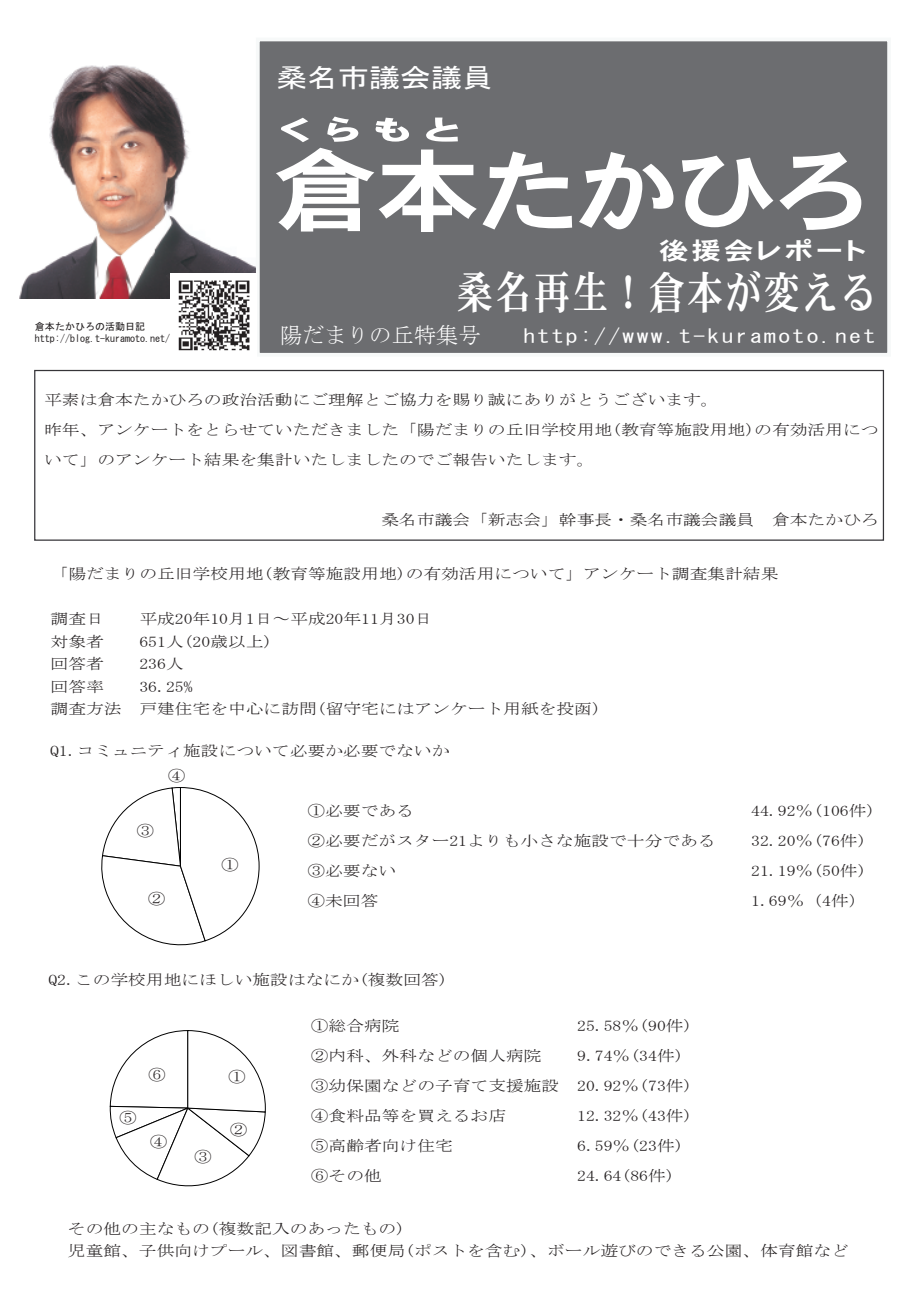
<style>
.page{position:relative;width:911px;height:1290px;background:#fff}
.page>*{position:absolute;margin:0;border:0;box-sizing:border-box;transform-origin:0 0}
.t1{font:90px "FGP Heisei Kaku Gothic W7";color:#fff;scale:1.14 1}
.t2{font:45.12px "FG Heisei Mincho W7";letter-spacing:.05em;color:#fff;scale:.81 1}
.t3{font:26.25px "MS Gothic";letter-spacing:-.005em;color:#fff;scale:1.18 1}
.t4{font:23.88px "FGP Heisei Kaku Gothic W7";letter-spacing:.1em;color:#fff;scale:1.24 1}
.t5{font:22.25px "MS Mincho";color:#fff}
.t6{font:19.12px "MS Gothic";letter-spacing:.1em;color:#fff;scale:1.24 1}
.t7{font:15px/30px "MS Mincho";color:#231f20;scale:1.18 1}
.t8{font:10px/11.9px "MS Gothic";color:#231f20}
</style>
<div class="page">
<img style="left:19px;top:65px;width:237px;height:234px">
<div style="left:256px;top:38px;width:635px;height:319px;background:#6c6d70;border:4px solid #f7f9f9"></div>
<svg style="left:281px;top:118px;width:28px;height:24px"></svg>
<svg style="left:327px;top:117px;width:31px;height:25px"></svg>
<svg style="left:375px;top:118px;width:34px;height:24px"></svg>
<svg style="left:426px;top:118px;width:32px;height:24px"></svg>
<div style="left:34px;top:370px;width:850px;height:171px;border:1px solid #363539"></div>
<svg style="left:101px;top:787px;width:159px;height:159px"></svg>
<svg style="left:110px;top:1030px;width:156px;height:157px"></svg>
<img style="left:170px;top:274px;width:86px;height:77px">
<p class="t3" style="left:276px;top:64px;width:185px">桑名市議会議員</p>
<p class="t1" style="left:274px;top:146px;width:521px">倉本たかひろ</p>
<p class="t8" style="left:35px;top:321px;width:136px">倉本たかひろの活動日記http://blog.t-kuramoto.net/</p>
<p class="t4" style="left:659px;top:238px;width:168px">後援会レポート</p>
<p class="t2" style="left:456px;top:269px;width:520px">桑名再生！倉本が変える</p>
<p class="t6" style="left:523px;top:327px;width:285px">http://www.t-kuramoto.net</p>
<p class="t5" style="left:280px;top:324px;width:202px">陽だまりの丘特集号</p>
<p class="t7" style="left:44px;top:384px;width:708px">平素は倉本たかひろの政治活動にご理解とご協力を賜り誠にありがとうございます。<br>昨年、アンケートをとらせていただきました「陽だまりの丘旧学校用地(教育等施設用地)の有効活用について」のアンケート結果を集計いたしましたのでご報告いたします。</p>
<p class="t7" style="left:381px;top:504px;width:423px">桑名市議会「新志会」幹事長・桑名市議会議員 倉本たかひろ</p>
<p class="t7" style="left:51px;top:558px;width:618px">「陽だまりの丘旧学校用地(教育等施設用地)の有効活用について」アンケート調査集計結果</p>
<p class="t7" style="left:51px;top:603px;width:47px">調査日</p>
<p class="t7" style="left:139px;top:603px;width:250px">平成20年10月1日～平成20年11月30日</p>
<p class="t7" style="left:51px;top:626px;width:47px">対象者</p>
<p class="t7" style="left:139px;top:626px;width:114px">651人(20歳以上)</p>
<p class="t7" style="left:51px;top:648px;width:47px">回答者</p>
<p class="t7" style="left:139px;top:648px;width:39px">236人</p>
<p class="t7" style="left:51px;top:671px;width:47px">回答率</p>
<p class="t7" style="left:51px;top:675px;width:468px;line-height:22.5px;text-indent:89px">36.25%<br>調査方法 戸建住宅を中心に訪問(留守宅にはアンケート用紙を投函)</p>
<p class="t7" style="left:50px;top:735px;width:340px">Q1.コミュニティ施設について必要か必要でないか</p>
<p class="t7" style="left:168px;top:761px;width:17px">④</p>
<p class="t7" style="left:137px;top:815px;width:17px">③</p>
<p class="t7" style="left:148px;top:883px;width:17px">②</p>
<p class="t7" style="left:221px;top:849px;width:17px">①</p>
<p class="t7" style="left:307px;top:795px;width:92px">①必要である</p>
<p class="t7" style="left:751px;top:795px;width:107px">44.92％(106件)</p>
<p class="t7" style="left:307px;top:825px;width:347px">②必要だがスター21よりも小さな施設で十分である</p>
<p class="t7" style="left:751px;top:825px;width:99px">32.20％(76件)</p>
<p class="t7" style="left:307px;top:855px;width:77px">③必要ない</p>
<p class="t7" style="left:751px;top:855px;width:99px">21.19％(50件)</p>
<p class="t7" style="left:307px;top:885px;width:62px">④未回答</p>
<p class="t7" style="left:751px;top:885px;width:99px">1.69％（4件）</p>
<p class="t7" style="left:48px;top:965px;width:340px">Q2.この学校用地にほしい施設はなにか(複数回答)</p>
<p class="t7" style="left:119px;top:1102px;width:17px">⑤</p>
<p class="t7" style="left:148px;top:1059px;width:17px">⑥</p>
<p class="t7" style="left:150px;top:1126px;width:17px">④</p>
<p class="t7" style="left:194px;top:1141px;width:17px">③</p>
<p class="t7" style="left:228px;top:1061px;width:17px">①</p>
<p class="t7" style="left:230px;top:1114px;width:17px">②</p>
<p class="t7" style="left:311px;top:1010px;width:77px">①総合病院</p>
<p class="t7" style="left:577px;top:1010px;width:99px">25.58％(90件)</p>
<p class="t7" style="left:311px;top:1040px;width:197px">②内科、外科などの個人病院</p>
<p class="t7" style="left:311px;top:1040px;width:325px;text-indent:266px">9.74％(34件)<br>③幼保園などの子育て支援施設 20.92％(73件)<br>④食料品等を買えるお店</p>
<p class="t7" style="left:577px;top:1100px;width:99px">12.32％(43件)</p>
<p class="t7" style="left:311px;top:1130px;width:122px">⑤高齢者向け住宅</p>
<p class="t7" style="left:577px;top:1130px;width:92px">6.59％(23件)</p>
<p class="t7" style="left:311px;top:1160px;width:62px">⑥その他</p>
<p class="t7" style="left:577px;top:1160px;width:84px">24.64(86件)</p>
<p class="t7" style="left:68px;top:1217px;width:663px;line-height:22.5px">その他の主なもの(複数記入のあったもの)<br>児童館、子供向けプール、図書館、郵便局(ポストを含む)、ボール遊びのできる公園、体育館など</p>
</div>
